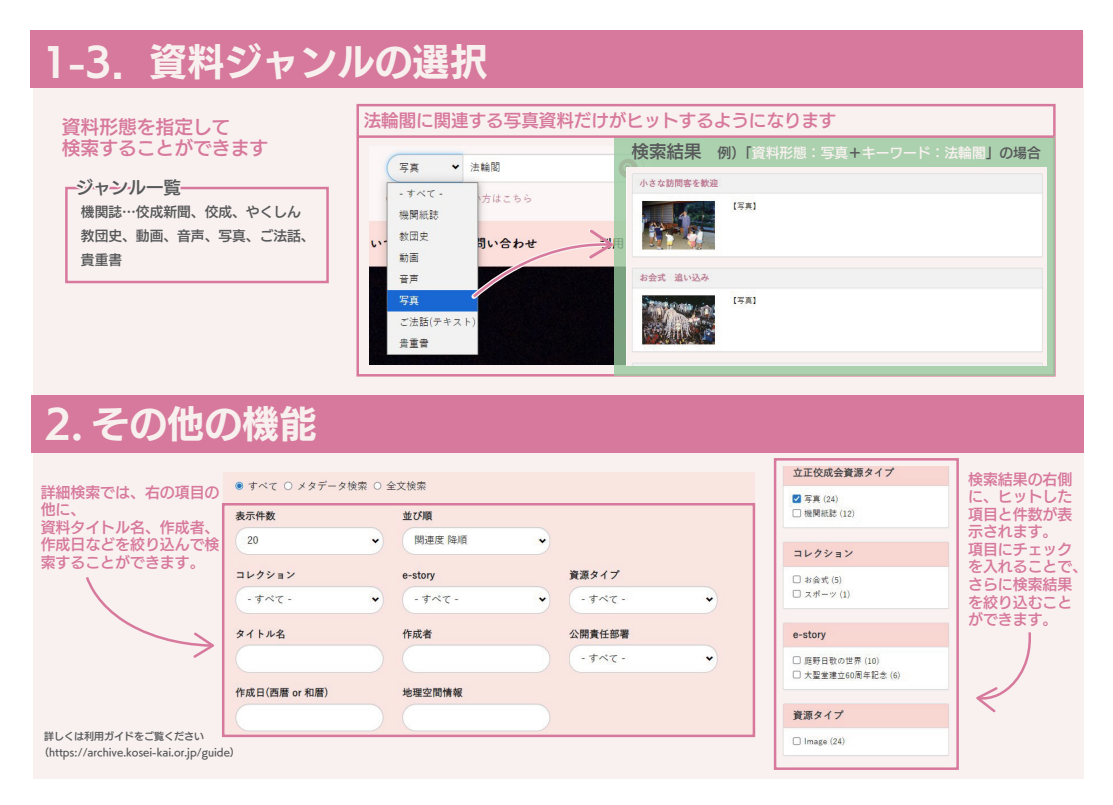
<style>
.page{position:relative;width:1113px;height:805px;background:#fff}
.page>*{position:absolute;margin:0;border:0;box-sizing:border-box;transform-origin:0 0}
.t1{font:37.5px "UD Kakugo Large Pr 6 N B";color:#f8f0ee}
.t2{font:18.75px/21.2px "UD Kakugo Large Pr 6 N DB";color:#d7799c}
.t3{font:17.5px "UD Kakugo Large Pr 6 N DB";color:#d7799c}
.t4{font:17.5px "UD Kakugo Large Pr 6 N DB";color:#57585a}
.t5{font:15px/17.5px "UD Kakugo Large Pr 6 N DB";color:#d7799c}
.t6{font:13.75px/23.8px "UD Kakugo Large Pr 6 N DB";color:#57585a}
.t7{font:13.75px "UD Kakugo Large Pr 6 N DB";color:#f9f1f0}
.t8{font:10px/16.2px "UD Kakugo Large Pr 6 N DB";color:#57585a}
.s1{color:#57585a}
</style>
<div class="page">
<div style="left:33px;top:33px;width:1050px;height:745px;background:#f9f1f0"></div>
<div style="left:774px;top:458px;width:185px;height:311px;border:2px solid #d7799c"></div>
<img style="left:223px;top:472px;width:533px;height:264px">
<div style="left:222px;top:503px;width:533px;height:234px;border:2px solid #d7799c"></div>
<div style="left:356px;top:104px;width:699px;height:272px;background:#f9f1f0;border:2px solid #d7799c"></div>
<img style="left:369px;top:148px;width:245px;height:216px">
<svg style="left:614px;top:138px;width:440px;height:237px;fill:#abd1ae"></svg>
<hr style="left:358px;top:135px;width:696px;height:3px;background:#d7799c">
<div style="left:65px;top:187px;width:264px;height:96px;background:#f9f1f0;border:2px solid #d7799c"></div>
<img style="left:626px;top:167px;width:420px;height:199px">
<svg style="left:71px;top:186px;width:74px;height:4px"></svg>
<svg style="left:158px;top:186px;width:27px;height:4px"></svg>
<svg style="left:467px;top:228px;width:147px;height:75px"></svg>
<svg style="left:86px;top:577px;width:128px;height:80px"></svg>
<img style="left:782px;top:466px;width:167px;height:290px">
<svg style="left:976px;top:632px;width:55px;height:80px"></svg>
<div style="left:30px;top:31px;width:1053px;height:57px;background:#d7799c"></div>
<div style="left:32px;top:395px;width:1052px;height:57px;background:#d7799c"></div>
<h1 class="t1" style="left:41px;top:41px;width:447px">1-3．資料ジャンルの選択</h1>
<p class="t2" style="left:62px;top:116px;width:208px">資料形態を指定して<br>検索することができます</p>
<p class="t4" style="left:76px;top:177px;width:106px">ジャンル一覧</p>
<p class="t6" style="left:81px;top:200px;width:235px">機関誌…佼成新聞、佼成、やくしん教団史、動画、音声、写真、ご法話、貴重書</p>
<p class="t3" style="left:364px;top:110px;width:474px">法輪閣に関連する写真資料だけがヒットするようになります</p>
<p class="t4" style="left:631px;top:142px;width:71px">検索結果</p>
<p class="t7" style="left:717px;top:145px;width:325px"><span class="s1">例）「</span>資料形態：写真<span class="s1">＋</span>キーワード：法輪閣<span class="s1">」の場合</span></p>
<h1 class="t1" style="left:44px;top:402px;width:274px">2. その他の機能</h1>
<p class="t5" style="left:41px;top:483px;width:180px">詳細検索では、右の項目の他に、<br>資料タイトル名、作成者、作成日などを絞り込んで検索することができます。</p>
<p class="t8" style="left:39px;top:727px;width:202px;text-indent:5px">詳しくは利用ガイドをご覧ください（https://archive.kosei-kai.or.jp/guide）</p>
<p class="t5" style="left:968px;top:471px;width:121px">検索結果の右側に、ヒットした項目と件数が表示されます。<br>項目にチェックを入れることで、さらに検索結果を絞り込むことができます。</p>
</div>
